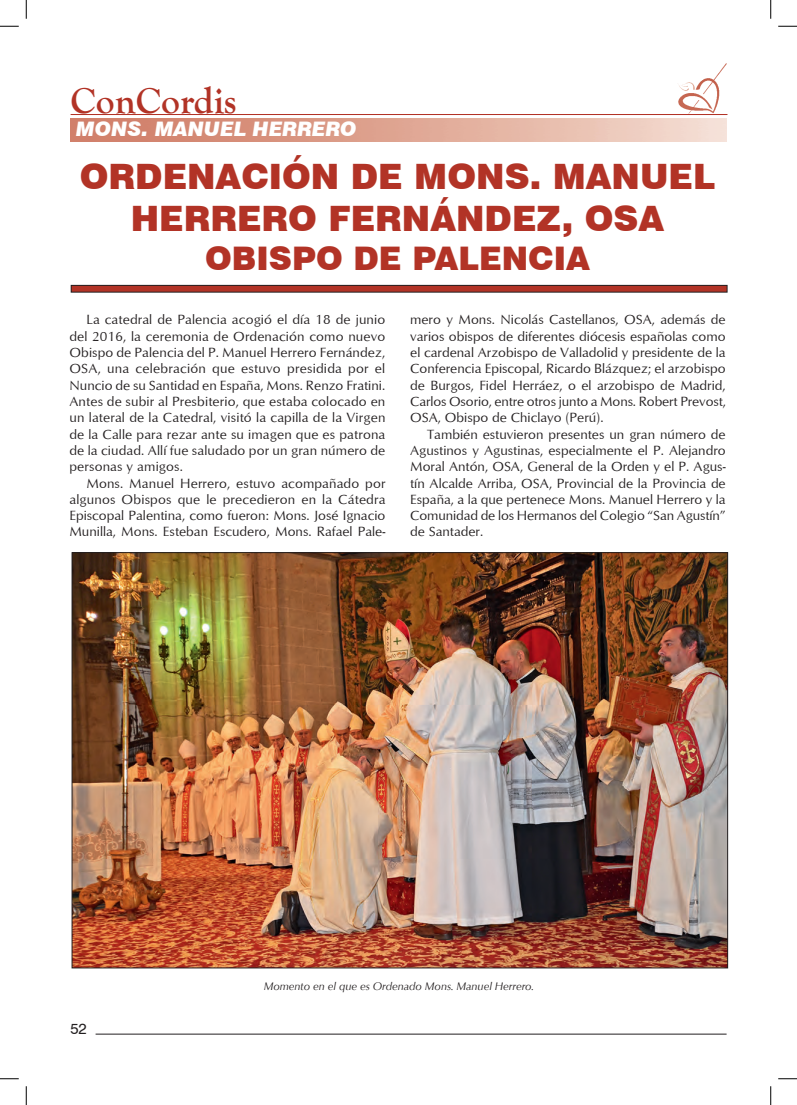
<style>
.page{position:relative;width:797px;height:1105px;background:#fff}
.page>*{position:absolute;margin:0;border:0;box-sizing:border-box;transform-origin:0 0}
.t1{font:700 37.5px "Goudy Old Style T";color:#b23326}
.TITULO{font:900 35px/42px "Swiss 721 BT";color:#b23326;text-align:center}
.TITULO-2{font:900 32.5px "Swiss 721 BT";color:#b23326}
.Subtítulo_1{font:italic 900 20px "Swiss 721 BT";color:#fff}
.t2{font:15px "Swiss 721 BT";color:#231f20}
.GENERAL_11_13_1{font:13.75px/16.2px "Optimum";color:#231f20;text-align:justify}
.PIE_FOTO{font:italic 11.25px "Optimum";color:#231f20}
</style>
<div class="page">
<hr style="left:72px;top:114px;width:655px;height:1px;background:#b23326">
<img style="left:678px;top:63px;width:49px;height:51px">
<hr style="left:96px;top:1034px;width:630px;height:1px;background:#231f20">
<hr style="left:71px;top:114px;width:655px;height:1px;background:#b23326">
<img style="left:74px;top:554px;width:652px;height:412px">
<div style="left:71px;top:285px;width:656px;height:7px;background:#b23326"></div>
<div style="left:71px;top:285px;width:656px;height:7px;border:1px solid #231f20"></div>
<svg style="left:0;top:25px;width:19px;height:2px"></svg>
<svg style="left:778px;top:25px;width:19px;height:2px"></svg>
<svg style="left:0;top:1078px;width:19px;height:1px"></svg>
<svg style="left:778px;top:1078px;width:19px;height:1px"></svg>
<svg style="left:25px;top:0;width:2px;height:19px"></svg>
<svg style="left:25px;top:1086px;width:2px;height:19px"></svg>
<svg style="left:770px;top:0;width:1px;height:19px"></svg>
<svg style="left:770px;top:1086px;width:1px;height:19px"></svg>
<p class="t1" style="left:71px;top:80px;width:168px">ConCordis</p>
<p class="Subtítulo_1" style="left:76px;top:117px;width:282px">MONS. MANUEL HERRERO</p>
<p class="TITULO" style="left:80px;top:155px;width:637px">ORDENACIÓN DE MONS. MANUEL<br>HERRERO FERNÁNDEZ, OSA</p>
<p class="TITULO-2" style="left:205px;top:238px;width:386px">OBISPO DE PALENCIA</p>
<p class="GENERAL_11_13_1" style="left:69px;top:311px;width:317px;text-indent:17px">La catedral de Palencia acogió el día 18 de junio del 2016, la ceremonia de Ordenación como nuevo Obispo de Palencia del P. Manuel Herrero Fernández, OSA, una celebración que estuvo presidida por el Nuncio de su Santidad en España, Mons. Renzo Fratini.<br>Antes de subir al Presbiterio, que estaba colocado en un lateral de la Catedral, visitó la capilla de la Virgen de la Calle para rezar ante su imagen que es patrona de la ciudad. Allí fue saludado por un gran número de personas y amigos.</p>
<p class="GENERAL_11_13_1" style="left:69px;top:474px;width:317px;text-indent:17px">Mons. Manuel Herrero, estuvo acompañado por algunos Obispos que le precedieron en la Cátedra Episcopal Palentina, como fueron: Mons. José Ignacio Munilla, Mons. Esteban Escudero, Mons. Rafael Pale-</p>
<p class="GENERAL_11_13_1" style="left:410px;top:311px;width:317px">mero y Mons. Nicolás Castellanos, OSA, además de varios obispos de diferentes diócesis españolas como el cardenal Arzobispo de Valladolid y presidente de la Conferencia Episcopal, Ricardo Blázquez; el arzobispo de Burgos, Fidel Herráez, o el arzobispo de Madrid, Carlos Osorio, entre otros junto a Mons. Robert Prevost, OSA, Obispo de Chiclayo (Perú).</p>
<p class="GENERAL_11_13_1" style="left:410px;top:425px;width:317px;text-indent:17px">También estuvieron presentes un gran número de Agustinos y Agustinas, especialmente el P. Alejandro Moral Antón, OSA, General de la Orden y el P. Agus&shy;tín Alcalde Arriba, OSA, Provincial de la Provincia de España, a la que pertenece Mons. Manuel Herrero y la Comunidad de los Hermanos del Colegio “San Agustín” de Santader.</p>
<p class="t2" style="left:70px;top:1019px;width:18px">52</p>
<p class="PIE_FOTO" style="left:264px;top:980px;width:272px">Momento en el que es Ordenado Mons. Manuel Herrero.</p>
</div>
